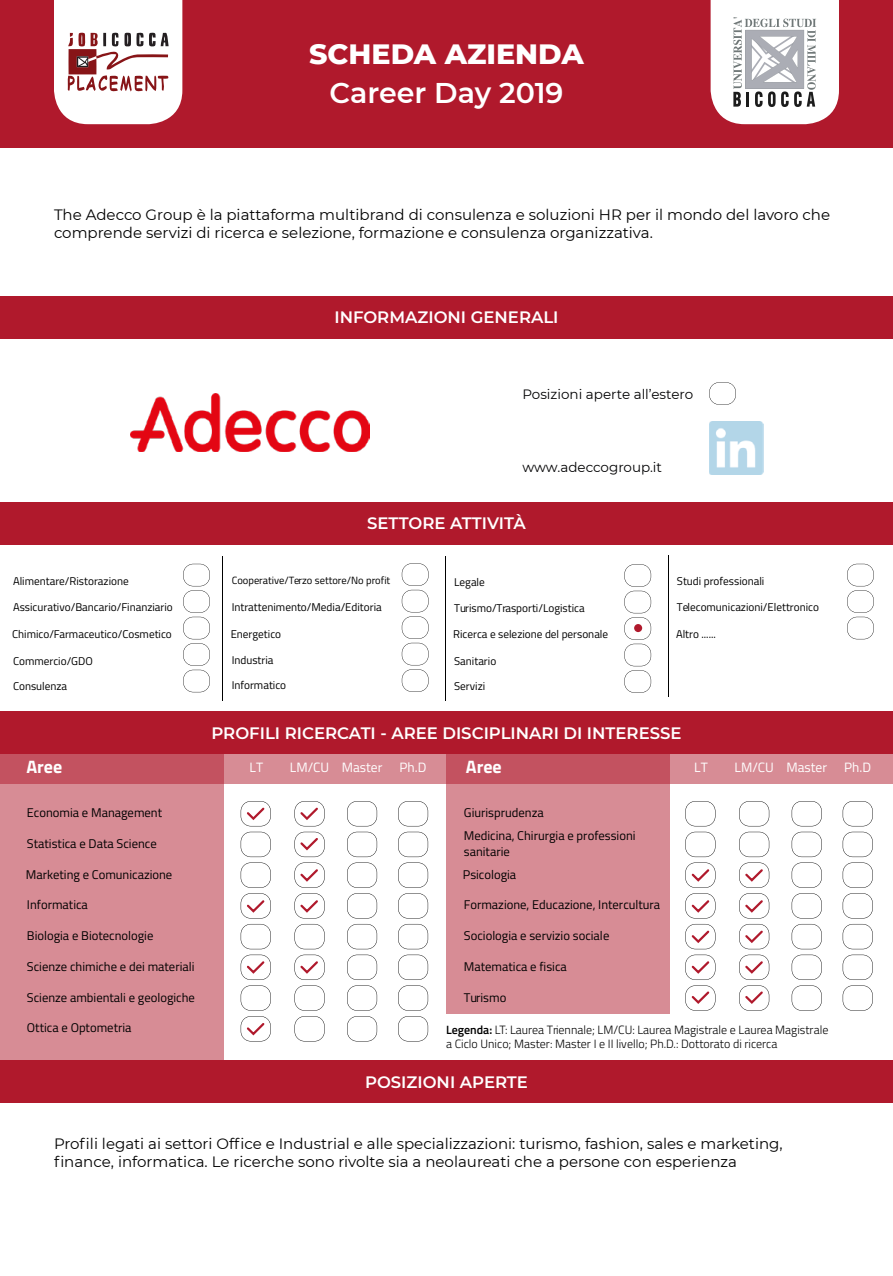
<style>
.page{position:relative;width:893px;height:1276px;background:#fff}
.page>*{position:absolute;margin:0;border:0;box-sizing:border-box;transform-origin:0 0}
.t1{font:800 28.5px "Montserrat";color:#fff}
.t2{font:600 28.5px "Montserrat";color:#fff}
.t3{font:700 18px "Titillium Web";color:#fff}
.t4{font:600 16.5px "Montserrat";color:#fff}
.t5{font:15px/18px "Montserrat";color:#000}
.t6{font:13.5px "Montserrat";color:#020203}
.t7{font:13.5px "Titillium Web";color:#fff}
.t8{font:12.6px/23.1px "Titillium Web";color:#000}
.t9{font:300 12px/14.4px "Titillium Web";color:#000}
.t10{font:11.25px "Titillium Web";color:#000}
.t11{font:10.5px "Titillium Web";color:#000}
.s1{font-weight:600}
</style>
<div class="page">
<div style="left:0;top:0;width:893px;height:147px;background:#b0192c"></div>
<div style="left:0;top:296px;width:893px;height:43px;background:#b0192c"></div>
<div style="left:0;top:502px;width:893px;height:42px;background:#b0192c"></div>
<div style="left:0;top:711px;width:893px;height:43px;background:#b0192c"></div>
<div style="left:0;top:1060px;width:893px;height:43px;background:#b0192c"></div>
<div style="left:0;top:754px;width:893px;height:30px;background:#d78c95"></div>
<svg style="left:0;top:754px;width:223px;height:306px;background:#d5868f"></svg>
<svg style="left:446px;top:754px;width:224px;height:259px;background:#d4858e"></svg>
<svg style="left:183px;top:564px;width:27px;height:128px"></svg>
<svg style="left:402px;top:563px;width:27px;height:129px"></svg>
<svg style="left:624px;top:564px;width:27px;height:129px"></svg>
<svg style="left:847px;top:564px;width:27px;height:75px"></svg>
<hr style="left:222px;top:556px;width:1px;height:144px;background:#000">
<hr style="left:445px;top:556px;width:1px;height:144px;background:#000">
<hr style="left:669px;top:556px;width:1px;height:141px;background:#000">
<svg style="left:711px;top:0;width:128px;height:124px;background:#e2dee0"></svg>
<svg style="left:54px;top:0;width:128px;height:124px;background:#eadadb"></svg>
<svg style="left:709px;top:382px;width:27px;height:23px"></svg>
<img style="left:131px;top:393px;width:239px;height:59px">
<img style="left:709px;top:421px;width:54px;height:54px">
<div style="left:193px;top:677px;width:8px;height:8px;background:#fff;border-radius:50%"></div>
<div style="left:411px;top:677px;width:8px;height:8px;background:#fff;border-radius:50%"></div>
<div style="left:634px;top:677px;width:8px;height:8px;background:#fff;border-radius:50%"></div>
<div style="left:193px;top:651px;width:8px;height:8px;background:#fff;border-radius:50%"></div>
<div style="left:411px;top:651px;width:8px;height:8px;background:#fff;border-radius:50%"></div>
<div style="left:634px;top:651px;width:8px;height:8px;background:#fff;border-radius:50%"></div>
<div style="left:193px;top:624px;width:8px;height:8px;background:#fff;border-radius:50%"></div>
<div style="left:411px;top:624px;width:8px;height:8px;background:#fff;border-radius:50%"></div>
<div style="left:634px;top:624px;width:8px;height:8px;background:#b0192c;border-radius:50%"></div>
<div style="left:857px;top:624px;width:8px;height:8px;background:#fff;border-radius:50%"></div>
<div style="left:193px;top:598px;width:8px;height:8px;background:#fff;border-radius:50%"></div>
<div style="left:411px;top:598px;width:8px;height:8px;background:#fff;border-radius:50%"></div>
<div style="left:634px;top:598px;width:8px;height:8px;background:#fff;border-radius:50%"></div>
<div style="left:857px;top:598px;width:8px;height:8px;background:#fff;border-radius:50%"></div>
<div style="left:193px;top:571px;width:8px;height:8px;background:#fff;border-radius:50%"></div>
<div style="left:411px;top:571px;width:8px;height:8px;background:#fff;border-radius:50%"></div>
<div style="left:634px;top:571px;width:8px;height:8px;background:#fff;border-radius:50%"></div>
<div style="left:719px;top:389px;width:8px;height:8px;background:#fff;border-radius:50%"></div>
<div style="left:857px;top:571px;width:8px;height:8px;background:#fff;border-radius:50%"></div>
<svg style="left:295px;top:801px;width:30px;height:25px"></svg>
<svg style="left:739px;top:801px;width:30px;height:25px"></svg>
<svg style="left:295px;top:832px;width:30px;height:86px"></svg>
<svg style="left:739px;top:832px;width:30px;height:86px"></svg>
<svg style="left:295px;top:924px;width:30px;height:86px"></svg>
<svg style="left:739px;top:924px;width:30px;height:86px"></svg>
<svg style="left:295px;top:1016px;width:30px;height:25px"></svg>
<svg style="left:347px;top:801px;width:30px;height:25px"></svg>
<svg style="left:792px;top:801px;width:30px;height:25px"></svg>
<svg style="left:347px;top:832px;width:30px;height:86px"></svg>
<svg style="left:792px;top:832px;width:30px;height:86px"></svg>
<svg style="left:347px;top:924px;width:30px;height:86px"></svg>
<svg style="left:792px;top:924px;width:30px;height:86px"></svg>
<svg style="left:347px;top:1016px;width:30px;height:25px"></svg>
<svg style="left:398px;top:801px;width:30px;height:25px"></svg>
<svg style="left:843px;top:801px;width:30px;height:25px"></svg>
<svg style="left:398px;top:832px;width:30px;height:86px"></svg>
<svg style="left:843px;top:832px;width:30px;height:86px"></svg>
<svg style="left:398px;top:924px;width:30px;height:86px"></svg>
<svg style="left:843px;top:924px;width:30px;height:86px"></svg>
<svg style="left:398px;top:1016px;width:30px;height:25px"></svg>
<svg style="left:241px;top:801px;width:30px;height:25px"></svg>
<svg style="left:685px;top:801px;width:30px;height:25px"></svg>
<svg style="left:241px;top:832px;width:30px;height:86px"></svg>
<svg style="left:685px;top:832px;width:30px;height:86px"></svg>
<svg style="left:241px;top:924px;width:30px;height:86px"></svg>
<svg style="left:685px;top:924px;width:30px;height:86px"></svg>
<svg style="left:241px;top:1016px;width:30px;height:25px"></svg>
<h1 class="t1" style="left:309px;top:33px;width:276px">SCHEDA AZIENDA</h1>
<h1 class="t2" style="left:329px;top:72px;width:236px">Career Day 2019</h1>
<p class="t5" style="left:54px;top:205px;width:778px">The Adecco Group è la piattaforma multibrand di consulenza e soluzioni HR per il mondo del lavoro che comprende servizi di ricerca e selezione, formazione e consulenza organizzativa.</p>
<p class="t4" style="left:334px;top:306px;width:226px">INFORMAZIONI GENERALI</p>
<p class="t6" style="left:522px;top:385px;width:172px">Posizioni aperte all’estero</p>
<p class="t6" style="left:522px;top:458px;width:141px">www.adeccogroup.it</p>
<p class="t10" style="left:13px;top:573px;width:117px">Alimentare/Ristorazione</p>
<p class="t10" style="left:13px;top:599px;width:161px">Assicurativo/Bancario/Finanziario</p>
<p class="t10" style="left:12px;top:626px;width:161px">Chimico/Farmaceutico/Cosmetico</p>
<p class="t10" style="left:13px;top:652px;width:81px">Commercio/GDO</p>
<p class="t10" style="left:13px;top:677px;width:56px">Consulenza</p>
<p class="t4" style="left:367px;top:511px;width:160px">SETTORE ATTIVITÀ</p>
<p class="t11" style="left:232px;top:573px;width:160px">Cooperative/Terzo settore/No profit</p>
<p class="t10" style="left:232px;top:598px;width:152px">Intrattenimento/Media/Editoria</p>
<p class="t10" style="left:231px;top:625px;width:52px">Energetico</p>
<p class="t10" style="left:232px;top:652px;width:43px">Industria</p>
<p class="t10" style="left:232px;top:677px;width:56px">Informatico</p>
<p class="t10" style="left:454px;top:573px;width:32px">Legale</p>
<p class="t10" style="left:454px;top:599px;width:132px">Turismo/Trasporti/Logistica</p>
<p class="t10" style="left:453px;top:626px;width:156px">Ricerca e selezione del personale</p>
<p class="t10" style="left:454px;top:653px;width:44px">Sanitario</p>
<p class="t10" style="left:454px;top:678px;width:33px">Servizi</p>
<p class="t10" style="left:677px;top:573px;width:89px">Studi professionali</p>
<p class="t10" style="left:677px;top:599px;width:144px">Telecomunicazioni/Elettronico</p>
<p class="t10" style="left:676px;top:626px;width:41px">Altro ......</p>
<p class="t4" style="left:211px;top:721px;width:472px">PROFILI RICERCATI - AREE DISCIPLINARI DI INTERESSE</p>
<p class="t3" style="left:26px;top:753px;width:37px">Aree</p>
<p class="t3" style="left:466px;top:753px;width:37px">Aree</p>
<p class="t7" style="left:694px;top:758px;width:15px">LT</p>
<p class="t7" style="left:734px;top:758px;width:94px">LM/CU Master</p>
<p class="t7" style="left:844px;top:758px;width:28px">Ph.D</p>
<p class="t7" style="left:250px;top:758px;width:15px">LT</p>
<p class="t7" style="left:290px;top:758px;width:94px">LM/CU Master</p>
<p class="t7" style="left:400px;top:758px;width:28px">Ph.D</p>
<p class="t8" style="left:27px;top:800px;width:137px">Economia e Management</p>
<p class="t8" style="left:27px;top:831px;width:131px">Statistica e Data Science</p>
<p class="t8" style="left:26px;top:862px;width:148px">Marketing e Comunicazione</p>
<p class="t8" style="left:27px;top:893px;width:62px">Informatica</p>
<p class="t8" style="left:27px;top:923px;width:128px">Biologia e Biotecnologie</p>
<p class="t8" style="left:27px;top:954px;width:169px">Scienze chimiche e dei materiali</p>
<p class="t8" style="left:27px;top:985px;width:169px">Scienze ambientali e geologiche</p>
<p class="t8" style="left:27px;top:1015px;width:106px">Ottica e Optometria</p>
<p class="t8" style="left:464px;top:800px;width:173px">Giurisprudenza<br>Medicina, Chirurgia e professioni</p>
<p class="t8" style="left:463px;top:839px;width:55px">sanitarie<br>Psicologia</p>
<p class="t8" style="left:464px;top:893px;width:198px">Formazione, Educazione, Intercultura</p>
<p class="t8" style="left:464px;top:923px;width:147px">Sociologia e servizio sociale</p>
<p class="t8" style="left:464px;top:954px;width:104px">Matematica e fisica</p>
<p class="t8" style="left:464px;top:985px;width:44px">Turismo</p>
<p class="t9" style="left:446px;top:1021px;width:384px"><span class="s1">Legenda:</span> LT: Laurea Triennale; LM/CU: Laurea Magistrale e Laurea Magistrale a Ciclo Unico; Master: Master I e II livello; Ph.D.: Dottorato di ricerca</p>
<p class="t4" style="left:365px;top:1070px;width:164px">POSIZIONI APERTE</p>
<p class="t5" style="left:54px;top:1133px;width:730px">Profili legati ai settori Office e Industrial e alle specializzazioni: turismo, fashion, sales e marketing, finance, informatica. Le ricerche sono rivolte sia a neolaureati che a persone con esperienza</p>
</div>
